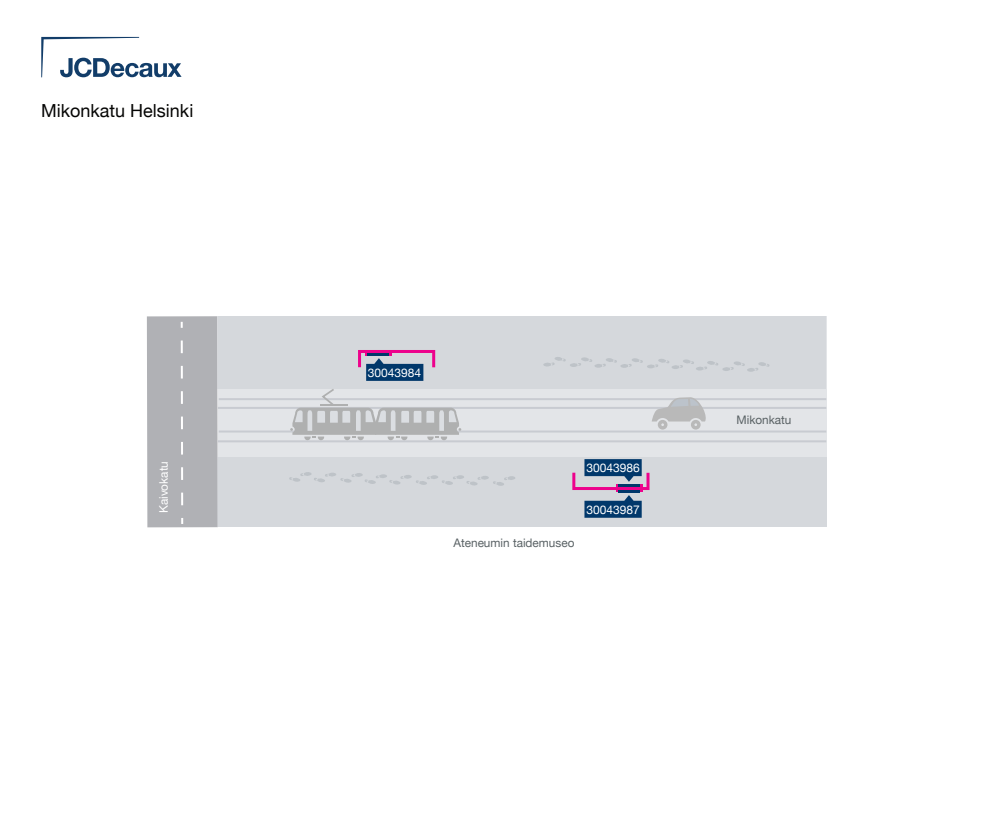
<style>
.page{position:relative;width:1002px;height:818px;background:#fff}
.page>*{position:absolute;margin:0;border:0;box-sizing:border-box;transform-origin:0 0}
.t1{font:18px "Helvetica Neue";color:#050504}
.t2{font:12px "Helvetica Neue";color:#fff}
.t3{font:11.8px "Helvetica Neue";color:#596164}
.t4{font:11.8px "Helvetica Neue";color:#fff}
</style>
<div class="page">
<svg style="left:41px;top:37px;width:141px;height:40px"></svg>
<div style="left:218px;top:316px;width:608px;height:211px;background:#e3e5e8"></div>
<div style="left:147px;top:316px;width:71px;height:211px;background:#b0b1b5"></div>
<div style="left:217px;top:316px;width:609px;height:72px;background:#d5d8dc"></div>
<div style="left:218px;top:457px;width:609px;height:70px;background:#d5d8dc"></div>
<svg style="left:543px;top:357px;width:227px;height:15px"></svg>
<svg style="left:289px;top:472px;width:226px;height:14px"></svg>
<hr style="left:218px;top:407px;width:608px;height:2px;background:#c8cbd1">
<hr style="left:219px;top:398px;width:607px;height:2px;background:#c8cbd1">
<hr style="left:218px;top:440px;width:608px;height:2px;background:#c8cbd1">
<hr style="left:219px;top:430px;width:607px;height:2px;background:#c8cbd1">
<svg style="left:290px;top:388px;width:171px;height:52px"></svg>
<svg style="left:652px;top:397px;width:54px;height:32px"></svg>
<div style="left:358px;top:350px;width:77px;height:19px;border:3px solid #ed028c"></div>
<svg style="left:366px;top:358px;width:57px;height:23px"></svg>
<div style="left:365px;top:350px;width:26px;height:5px;background:#ed028c"></div>
<hr style="left:368px;top:353px;width:21px;height:2px;background:#01386b">
<div style="left:572px;top:471px;width:77px;height:19px;border:3px solid #ed028c"></div>
<svg style="left:584px;top:459px;width:58px;height:22px"></svg>
<div style="left:616px;top:484px;width:26px;height:8px;background:#ed028c"></div>
<hr style="left:619px;top:484px;width:21px;height:3px;background:#01386b">
<hr style="left:618px;top:490px;width:22px;height:2px;background:#01386b">
<svg style="left:584px;top:495px;width:58px;height:22px"></svg>
<h1 class="t1" style="left:41px;top:98px;width:154px">Mikonkatu Helsinki</h1>
<p class="t4" style="left:155px;top:513px;width:54px;rotate:-90deg">Kaivokatu</p>
<p class="t2" style="left:368px;top:363px;width:55px">30043984</p>
<p class="t3" style="left:453px;top:534px;width:123px">Ateneumin taidemuseo</p>
<p class="t2" style="left:586px;top:459px;width:55px">30043986</p>
<p class="t2" style="left:586px;top:501px;width:55px">30043987</p>
<p class="t3" style="left:736px;top:411px;width:56px">Mikonkatu</p>
</div>
